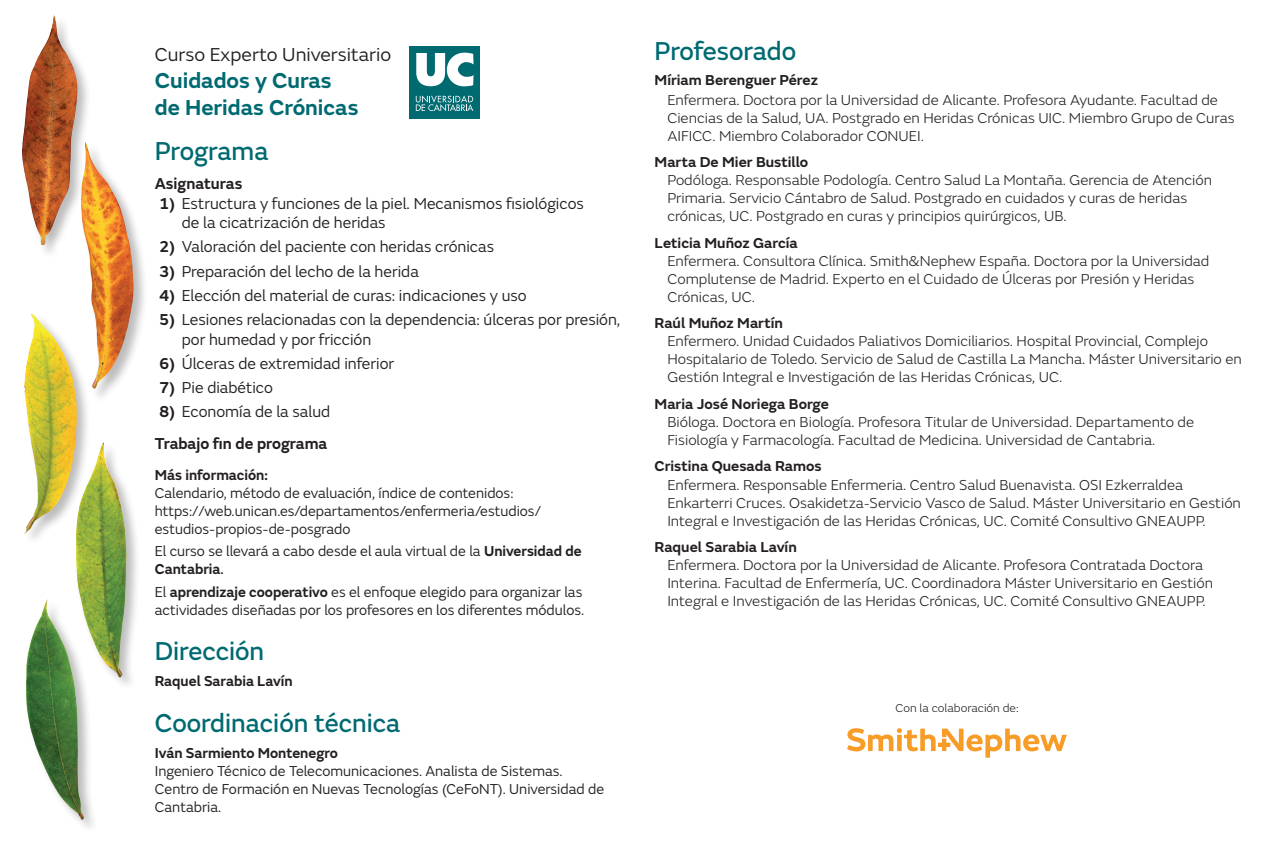
<style>
.page{position:relative;width:1276px;height:851px;background:#fff}
.page>*{position:absolute;margin:0;border:0;box-sizing:border-box;transform-origin:0 0}
.t1{font:27px "SN Emeric Core";color:#006a71}
.t2{font:600 22.5px/27px "SN Emeric";color:#006a71}
.t3{font:19.5px "SN Emeric";color:#231f20}
.t4{font:16.5px/19.8px "SN Emeric";color:#231f20}
.t5{font:600 16.5px/32.5px "SN Emeric";color:#231f20}
.t6{font:300 15px/18px "SN Emeric";color:#231f20}
.t7{font:15px/18px "SN Emeric";color:#231f20}
.t8{font:600 15px "SN Emeric";color:#231f20}
.t9{font:300 12px "SN Emeric";color:#231f20}
.s1{font-weight:600}
.s2{font-weight:400}
.s3{font-family:"SN Emeric Core"}
</style>
<div class="page">
<div style="left:20px;top:14px;width:72px;height:245px;background:#231f20;opacity:.3"></div>
<img style="left:22px;top:14px;width:55px;height:231px">
<div style="left:79px;top:142px;width:69px;height:261px;background:#231f20;opacity:.3"></div>
<img style="left:81px;top:142px;width:52px;height:246px">
<div style="left:74px;top:441px;width:67px;height:250px;background:#231f20;opacity:.3"></div>
<img style="left:76px;top:442px;width:50px;height:235px">
<div style="left:23px;top:312px;width:68px;height:235px;background:#231f20;opacity:.3"></div>
<img style="left:24px;top:313px;width:53px;height:221px">
<div style="left:24px;top:599px;width:74px;height:234px;background:#231f20;opacity:.3"></div>
<img style="left:26px;top:599px;width:58px;height:220px">
<div style="left:409px;top:46px;width:71px;height:72px;background:#006a71"></div>
<svg style="left:416px;top:53px;width:57px;height:33px"></svg>
<svg style="left:416px;top:95px;width:57px;height:16px"></svg>
<svg style="left:847px;top:728px;width:219px;height:29px"></svg>
<h3 class="t3" style="left:155px;top:43px;width:238px">Curso Experto Universitario</h3>
<h2 class="t2" style="left:155px;top:67px;width:205px">Cuidados y Curas de Heridas Crónicas</h2>
<h1 class="t1" style="left:155px;top:135px;width:115px">Programa</h1>
<p class="t5" style="left:155px;top:167px;width:89px">Asignaturas</p>
<p class="t4" style="left:182px;top:193px;width:403px;text-indent:-23px"><span class="s1">1)</span> Estructura y funciones de la piel. Mecanismos fisiológicos de la cicatrización de heridas</p>
<p class="t4" style="left:159px;top:237px;width:336px"><span class="s1">2)</span> Valoración del paciente con heridas crónicas</p>
<p class="t4" style="left:159px;top:261px;width:261px"><span class="s1">3)</span> Preparación del lecho de la herida</p>
<p class="t4" style="left:159px;top:285px;width:369px"><span class="s1">4)</span> Elección del material de curas: indicaciones y uso</p>
<p class="t4" style="left:182px;top:309px;width:440px;text-indent:-23px"><span class="s1">5)</span> Lesiones relacionadas con la dependencia: úlceras por presión, por humedad y por fricción</p>
<p class="t4" style="left:159px;top:353px;width:237px"><span class="s1">6)</span> Úlceras de extremidad inferior</p>
<p class="t4" style="left:159px;top:377px;width:115px"><span class="s1">7)</span> Pie diabético</p>
<p class="t5" style="left:155px;top:395px;width:177px">8) <span class="s2">Economía de la salud<br></span>Trabajo fin de programa</p>
<p class="t8" style="left:155px;top:465px;width:114px">Más información:</p>
<p class="t7" style="left:155px;top:484px;width:388px">Calendario, método de evaluación, índice de contenidos: https://web.unican.es/departamentos/enfermeria/estudios/ estudios-propios-de-posgrado</p>
<p class="t7" style="left:155px;top:542px;width:428px">El curso se llevará a cabo desde el aula virtual de la <span class="s1">Universidad de<br>Cantabria</span><span class="s3">.</span></p>
<p class="t7" style="left:155px;top:582px;width:431px">El <span class="s1">aprendizaje cooperativo</span> es el enfoque elegido para organizar las actividades diseñadas por los profesores en los diferentes módulos.</p>
<h1 class="t1" style="left:155px;top:634px;width:111px">Dirección</h1>
<p class="t8" style="left:155px;top:671px;width:139px">Raquel Sarabia Lavín</p>
<h1 class="t1" style="left:155px;top:705px;width:247px">Coordinación técnica</h1>
<p class="t8" style="left:155px;top:743px;width:185px">Iván Sarmiento Montenegro</p>
<p class="t7" style="left:155px;top:761px;width:451px">Ingeniero Técnico de Telecomunicaciones. Analista de Sistemas.<br>Centro de Formación en Nuevas Tecnologías (CeFoNT). Universidad de<br>Cantabria.</p>
<h1 class="t1" style="left:654px;top:34px;width:143px">Profesorado</h1>
<p class="t8" style="left:654px;top:71px;width:165px">Míriam Berenguer Pérez</p>
<p class="t6" style="left:667px;top:91px;width:569px">Enfermera. Doctora por la Universidad de Alicante. Profesora Ayudante. Facultad de<br>Ciencias de la Salud, UA. Postgrado en Heridas Crónicas UIC. Miembro Grupo de Curas<br>AIFICC. Miembro Colaborador CONUEI.</p>
<p class="t8" style="left:654px;top:153px;width:155px">Marta De Mier Bustillo</p>
<p class="t6" style="left:667px;top:171px;width:546px">Podóloga. Responsable Podología. Centro Salud La Montaña. Gerencia de Atención<br>Primaria. Servicio Cántabro de Salud. Postgrado en cuidados y curas de heridas crónicas, UC. Postgrado en curas y principios quirúrgicos, UB.</p>
<p class="t8" style="left:654px;top:233px;width:145px">Leticia Muñoz García</p>
<p class="t6" style="left:667px;top:252px;width:543px">Enfermera. Consultora Clínica. Smith&amp;Nephew España. Doctora por la Universidad<br>Complutense de Madrid. Experto en el Cuidado de Úlceras por Presión y Heridas<br>Crónicas, UC.</p>
<p class="t8" style="left:654px;top:314px;width:130px">Raúl Muñoz Martín</p>
<p class="t6" style="left:667px;top:332px;width:576px">Enfermero. Unidad Cuidados Paliativos Domiciliarios. Hospital Provincial, Complejo<br>Hospitalario de Toledo. Servicio de Salud de Castilla La Mancha. Máster Universitario en<br>Gestión Integral e Investigación de las Heridas Crónicas, UC.</p>
<p class="t8" style="left:654px;top:394px;width:176px">Maria José Noriega Borge</p>
<p class="t6" style="left:667px;top:413px;width:528px">Bióloga. Doctora en Biología. Profesora Titular de Universidad. Departamento de<br>Fisiología y Farmacología. Facultad de Medicina. Universidad de Cantabria.</p>
<p class="t8" style="left:654px;top:457px;width:169px">Cristina Quesada Ramos</p>
<p class="t6" style="left:667px;top:475px;width:575px">Enfermera. Responsable Enfermeria. Centro Salud Buenavista. OSI Ezkerraldea<br>Enkarterri Cruces. Osakidetza-Servicio Vasco de Salud. Máster Universitario en Gestión<br>Integral e Investigación de las Heridas Crónicas, UC. Comité Consultivo GNEAUPP.</p>
<p class="t8" style="left:654px;top:537px;width:144px">Raquel Sarabia Lavín</p>
<p class="t6" style="left:667px;top:556px;width:547px">Enfermera. Doctora por la Universidad de Alicante. Profesora Contratada Doctora<br>Interina. Facultad de Enfermería, UC. Coordinadora Máster Universitario en Gestión<br>Integral e Investigación de las Heridas Crónicas, UC. Comité Consultivo GNEAUPP.</p>
<p class="t9" style="left:895px;top:701px;width:125px">Con la colaboración de:</p>
</div>
